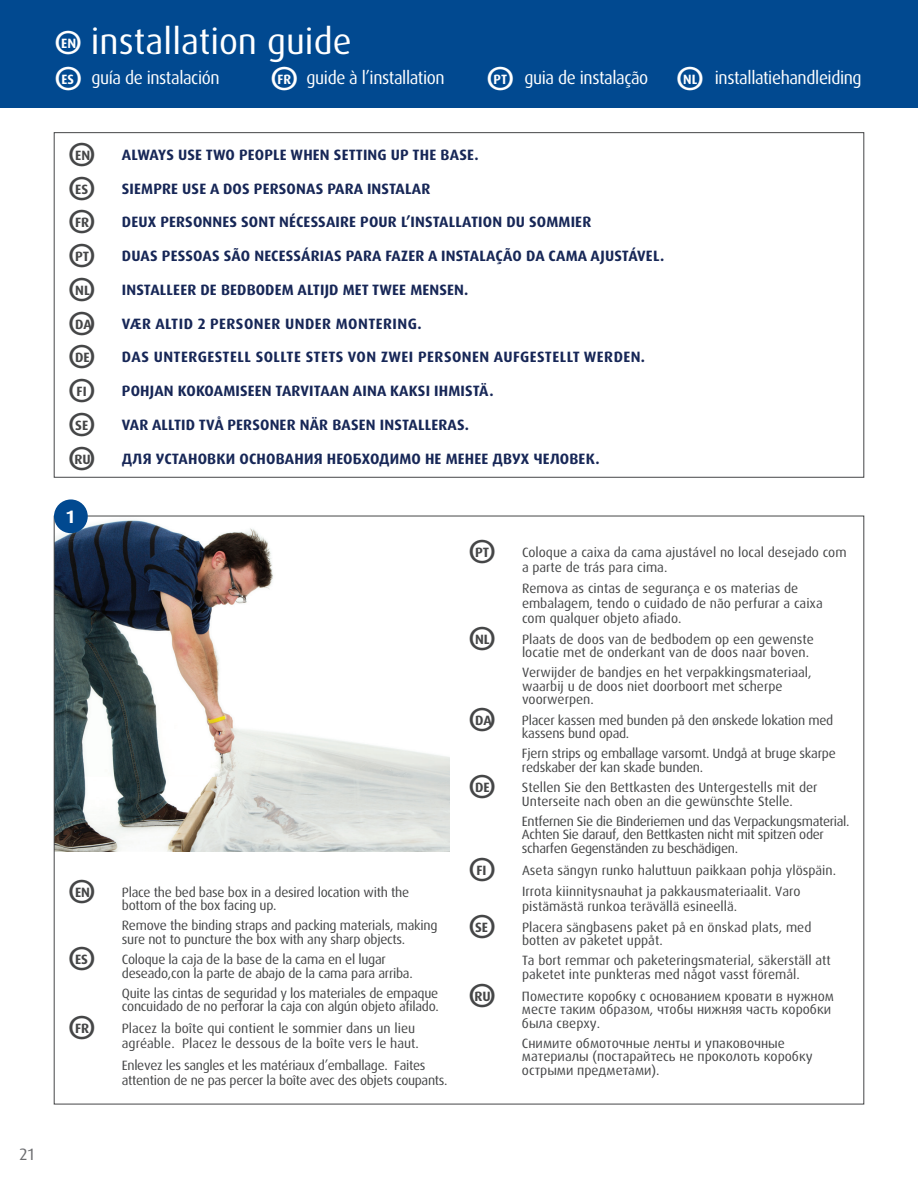
<style>
.page{position:relative;width:918px;height:1188px;background:#fff}
.page>*{position:absolute;margin:0;border:0;box-sizing:border-box;transform-origin:0 0}
.t1{font:36px "Dax Pro";color:#fff}
.t2{font:32.7px "Centrale Sans";color:#454647;scale:1.04 1}
.t3{font:32.7px "Centrale Sans";color:#fff;scale:1.05 1}
.t4{font:18px "Dax Pro";letter-spacing:-.025em;color:#fff;scale:.96 1}
.t5{font:700 18px "Dax Pro";color:#fff}
.t6{font:16.5px "Dax Pro";color:#6c6d70}
.t7{font:700 15px "Dax Pro";letter-spacing:.01em;color:#172757}
.t8{font:700 15px "Dax Pro";letter-spacing:.03em;color:#172757}
.t9{font:13.5px/13.5px "Dax Pro";color:#454647}
.t10{font:13.5px/13.5px "Dax Pro";letter-spacing:-.02em;color:#454647}
.t11{font:13.5px/13.5px "Dax Pro";letter-spacing:-.025em;color:#454647}
.t12{font:700 13.5px "Dax Pro";letter-spacing:.005em;color:#454647}
.t13{font:700 13.5px "Dax Pro";color:#fff}
.s1{font-family:"Centrale Sans";font-size:32.7px}
.s2{font-weight:700;font-size:13.5px}
</style>
<div class="page">
<div style="left:0;top:0;width:918px;height:108px;background:#014990"></div>
<img style="left:56px;top:520px;width:394px;height:332px">
<div style="left:54px;top:499px;width:34px;height:34px;background:#014990;border-radius:50%"></div>
<h1 class="t1" style="left:54px;top:18px;width:299px"><span class="s1">O</span> installation guide</h1>
<h2 class="t3" style="left:54px;top:60px;width:29px">O</h2>
<p class="t13" style="left:61px;top:34px;width:17px">EN</p>
<h3 class="t4" style="left:61px;top:66px;width:166px"><span class="s2">ES</span> guía de instalación</h3>
<h2 class="t3" style="left:270px;top:60px;width:29px">O</h2>
<h3 class="t4" style="left:277px;top:66px;width:176px"><span class="s2">FR</span> guide à l’installation</h3>
<h2 class="t3" style="left:486px;top:60px;width:29px">O</h2>
<h3 class="t4" style="left:493px;top:66px;width:163px"><span class="s2">PT</span> guia de instalação</h3>
<h2 class="t3" style="left:676px;top:60px;width:29px">O</h2>
<h3 class="t4" style="left:683px;top:66px;width:187px"><span class="s2">NL</span> installatiehandleiding</h3>
<h2 class="t2" style="left:68px;top:136px;width:29px">O</h2>
<p class="t12" style="left:75px;top:146px;width:17px">EN</p>
<p class="t7" style="left:122px;top:145px;width:358px">ALWAYS USE TWO PEOPLE WHEN SETTING UP THE BASE.</p>
<h2 class="t2" style="left:68px;top:169px;width:29px">O</h2>
<p class="t12" style="left:75px;top:180px;width:15px">ES</p>
<p class="t7" style="left:122px;top:179px;width:310px">SIEMPRE USE A DOS PERSONAS PARA INSTALAR</p>
<h2 class="t2" style="left:68px;top:203px;width:29px">O</h2>
<p class="t12" style="left:75px;top:214px;width:16px">FR</p>
<p class="t7" style="left:122px;top:212px;width:471px">DEUX PERSONNES SONT NÉCESSAIRE POUR L’INSTALLATION DU SOMMIER</p>
<h2 class="t2" style="left:68px;top:237px;width:29px">O</h2>
<p class="t12" style="left:75px;top:248px;width:16px">PT</p>
<p class="t7" style="left:122px;top:246px;width:544px">DUAS PESSOAS SÃO NECESSÁRIAS PARA FAZER A INSTALAÇÃO DA CAMA AJUSTÁVEL.</p>
<h2 class="t2" style="left:68px;top:271px;width:29px">O</h2>
<p class="t12" style="left:75px;top:281px;width:16px">NL</p>
<p class="t7" style="left:122px;top:280px;width:348px">INSTALLEER DE BEDBODEM ALTIJD MET TWEE MENSEN.</p>
<h2 class="t2" style="left:68px;top:304px;width:29px">O</h2>
<p class="t12" style="left:75px;top:315px;width:18px">DA</p>
<p class="t8" style="left:122px;top:314px;width:301px">VÆR ALTID 2 PERSONER UNDER MONTERING.</p>
<h2 class="t2" style="left:68px;top:338px;width:29px">O</h2>
<p class="t12" style="left:75px;top:349px;width:16px">DE</p>
<p class="t8" style="left:122px;top:347px;width:525px">DAS UNTERGESTELL SOLLTE STETS VON ZWEI PERSONEN AUFGESTELLT WERDEN.</p>
<h2 class="t2" style="left:68px;top:372px;width:29px">O</h2>
<p class="t12" style="left:76px;top:383px;width:12px">FI</p>
<p class="t7" style="left:122px;top:381px;width:373px">POHJAN KOKOAMISEEN TARVITAAN AINA KAKSI IHMISTÄ.</p>
<h2 class="t2" style="left:68px;top:406px;width:29px">O</h2>
<p class="t12" style="left:75px;top:416px;width:15px">SE</p>
<p class="t7" style="left:122px;top:415px;width:349px">VAR ALLTID TVÅ PERSONER NÄR BASEN INSTALLERAS.</p>
<h2 class="t2" style="left:68px;top:439px;width:29px">O</h2>
<p class="t12" style="left:74px;top:450px;width:18px">RU</p>
<p class="t7" style="left:122px;top:449px;width:479px">ДЛЯ УСТАНОВКИ ОСНОВАНИЯ НЕОБХОДИМО НЕ МЕНЕЕ ДВУХ ЧЕЛОВЕК.</p>
<h3 class="t5" style="left:67px;top:506px;width:9px">1</h3>
<h2 class="t2" style="left:68px;top:872px;width:29px">O</h2>
<p class="t12" style="left:75px;top:883px;width:17px">EN</p>
<p class="t10" style="left:122px;top:885px;width:289px">Place the bed base box in a desired location with the bottom of the box facing up.</p>
<p class="t10" style="left:122px;top:919px;width:317px">Remove the binding straps and packing materials, making sure not to puncture the box with any sharp objects.</p>
<h2 class="t2" style="left:68px;top:940px;width:29px">O</h2>
<p class="t12" style="left:75px;top:951px;width:15px">ES</p>
<p class="t10" style="left:122px;top:953px;width:292px">Coloque la caja de la base de la cama en el lugar deseado,con la parte de abajo de la cama para arriba.</p>
<p class="t10" style="left:122px;top:986px;width:319px">Quite las cintas de seguridad y los materiales de empaque concuidado de no perforar la caja con algún objeto afilado.</p>
<h2 class="t2" style="left:68px;top:1009px;width:29px">O</h2>
<p class="t12" style="left:75px;top:1020px;width:16px">FR</p>
<p class="t9" style="left:122px;top:1021px;width:298px;line-height:15px">Placez la boîte qui contient le sommier dans un lieu agréable. Placez le dessous de la boîte vers le haut.</p>
<p class="t11" style="left:122px;top:1058px;width:327px;line-height:15px">Enlevez les sangles et les matériaux d’emballage. Faites attention de ne pas percer la boîte avec des objets coupants.</p>
<h2 class="t2" style="left:468px;top:532px;width:29px">O</h2>
<p class="t12" style="left:475px;top:543px;width:16px">PT</p>
<p class="t9" style="left:522px;top:545px;width:326px;line-height:15px">Coloque a caixa da cama ajustável no local desejado com a parte de trás para cima.</p>
<p class="t9" style="left:522px;top:581px;width:302px;line-height:15px">Remova as cintas de segurança e os materias de embalagem, tendo o cuidado de não perfurar a caixa com qualquer objeto afiado.</p>
<h2 class="t2" style="left:468px;top:619px;width:29px">O</h2>
<p class="t12" style="left:475px;top:630px;width:16px">NL</p>
<p class="t9" style="left:522px;top:632px;width:294px">Plaats de doos van de bedbodem op een gewenste locatie met de onderkant van de doos naar boven.</p>
<p class="t9" style="left:522px;top:666px;width:291px">Verwijder de bandjes en het verpakkingsmateriaal, waarbij u de doos niet doorboort met scherpe voorwerpen.</p>
<h2 class="t2" style="left:468px;top:700px;width:29px">O</h2>
<p class="t12" style="left:475px;top:711px;width:18px">DA</p>
<p class="t10" style="left:522px;top:713px;width:313px">Placer kassen med bunden på den ønskede lokation med kassens bund opad.</p>
<p class="t10" style="left:522px;top:747px;width:315px">Fjern strips og emballage varsomt. Undgå at bruge skarpe redskaber der kan skade bunden.</p>
<h2 class="t2" style="left:468px;top:768px;width:29px">O</h2>
<p class="t12" style="left:475px;top:779px;width:16px">DE</p>
<p class="t9" style="left:522px;top:781px;width:297px">Stellen Sie den Bettkasten des Untergestells mit der<br>Unterseite nach oben an die gewünschte Stelle.</p>
<p class="t11" style="left:522px;top:815px;width:329px">Entfernen Sie die Binderiemen und das Verpackungsmaterial.<br>Achten Sie darauf, den Bettkasten nicht mit spitzen oder scharfen Gegenständen zu beschädigen.</p>
<h2 class="t2" style="left:468px;top:850px;width:29px">O</h2>
<p class="t12" style="left:477px;top:861px;width:12px">FI</p>
<p class="t9" style="left:522px;top:859px;width:316px;line-height:21.8px">Aseta sängyn runko haluttuun paikkaan pohja ylöspäin.<br>Irrota kiinnitysnauhat ja pakkausmateriaalit. Varo</p>
<p class="t9" style="left:522px;top:900px;width:217px">pistämästä runkoa terävällä esineellä.</p>
<h2 class="t2" style="left:468px;top:907px;width:29px">O</h2>
<p class="t12" style="left:475px;top:918px;width:15px">SE</p>
<p class="t9" style="left:522px;top:920px;width:291px">Placera sängbasens paket på en önskad plats, med botten av paketet uppåt.</p>
<p class="t9" style="left:522px;top:954px;width:310px">Ta bort remmar och paketeringsmaterial, säkerställ att paketet inte punkteras med något vasst föremål.</p>
<h2 class="t2" style="left:468px;top:976px;width:29px">O</h2>
<p class="t12" style="left:474px;top:987px;width:18px">RU</p>
<p class="t9" style="left:522px;top:989px;width:313px">Поместите коробку с основанием кровати в нужном месте таким образом, чтобы нижняя часть коробки была сверху.</p>
<p class="t9" style="left:522px;top:1037px;width:292px">Снимите обмоточные ленты и упаковочные материалы (постарайтесь не проколоть коробку острыми предметами).</p>
<p class="t6" style="left:20px;top:1144px;width:16px">21</p>
</div>
